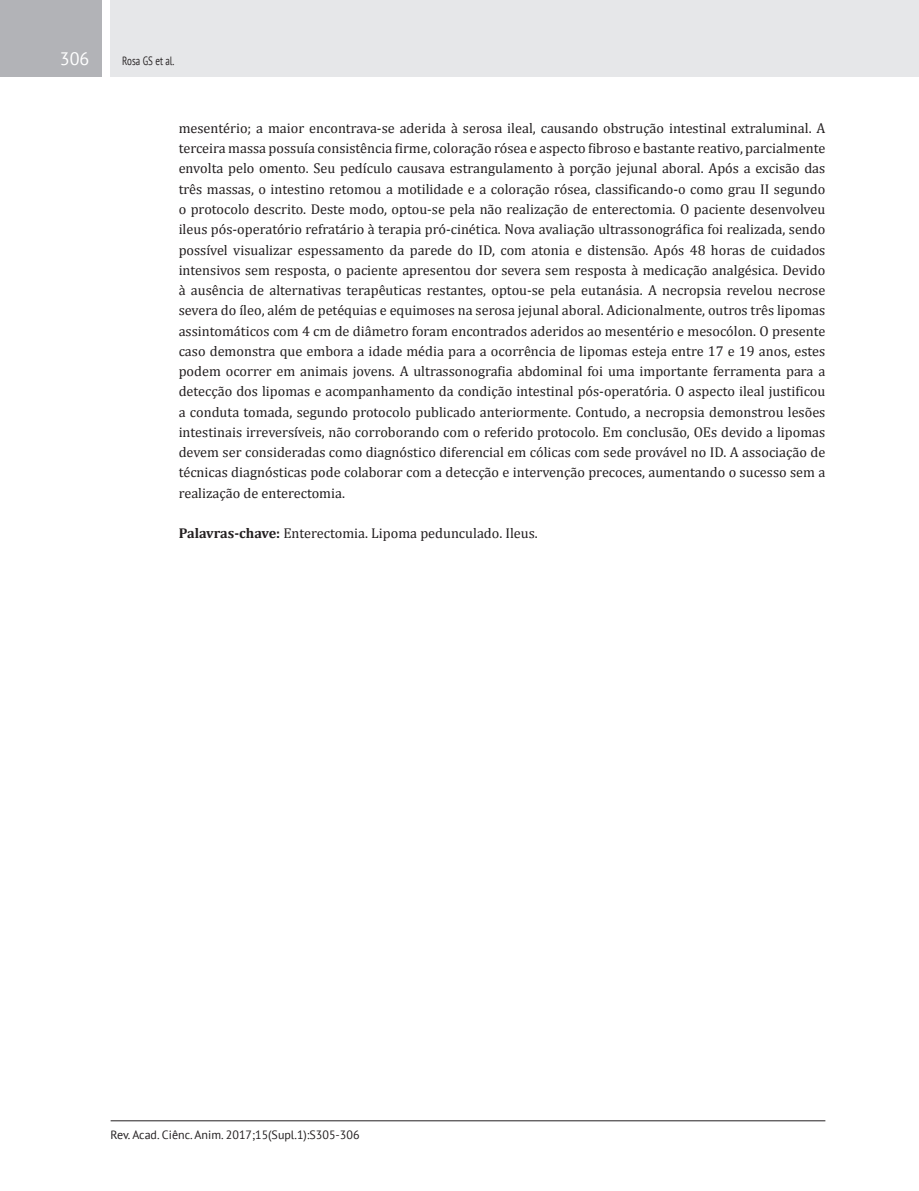
<style>
.page{position:relative;width:919px;height:1191px;background:#fff}
.page>*{position:absolute;margin:0;border:0;box-sizing:border-box;transform-origin:0 0}
.Número_de_páginas{font:18px "PT Sans";color:#fff}
.Texto_-_Resumo{font:14.25px/20.2px "Cambria";color:#231f20;text-align:justify}
.Rodapé{font:12px "PT Sans";color:#231f20}
.Cabeçalho{font:12px "PT Sans";color:#231f20;scale:.75 1}
.s1{font-weight:700}
</style>
<div class="page">
<div style="left:111px;top:0;width:807px;height:77px;background:#e6e7e9"></div>
<div style="left:0;top:0;width:102px;height:77px;background:#b2b3b7"></div>
<hr style="left:111px;top:1120px;width:714px;height:1px;background:#231f20">
<p class="Número_de_páginas" style="left:60px;top:47px;width:31px">306</p>
<p class="Cabeçalho" style="left:122px;top:53px;width:71px">Rosa GS et al.</p>
<p class="Texto_-_Resumo" style="left:179px;top:118px;width:648px">mesentério; a maior encontrava-se aderida à serosa ileal, causando obstrução intestinal extraluminal. A terceira massa possuía consistência firme, coloração rósea e aspecto fibroso e bastante reativo, parcialmente envolta pelo omento. Seu pedículo causava estrangulamento à porção jejunal aboral. Após a excisão das três massas, o intestino retomou a motilidade e a coloração rósea, classificando-o como grau II segundo o protocolo descrito. Deste modo, optou-se pela não realização de enterectomia. O paciente desenvolveu ileus pós-operatório refratário à terapia pró-cinética. Nova avaliação ultrassonográfica foi realizada, sendo possível visualizar espessamento da parede do ID, com atonia e distensão. Após 48 horas de cuidados intensivos sem resposta, o paciente apresentou dor severa sem resposta à medicação analgésica. Devido à ausência de alternativas terapêuticas restantes, optou-se pela eutanásia. A necropsia revelou necrose severa do íleo, além de petéquias e equimoses na serosa jejunal aboral. Adicionalmente, outros três lipomas assintomáticos com 4 cm de diâmetro foram encontrados aderidos ao mesentério e mesocólon. O presente caso demonstra que embora a idade média para a ocorrência de lipomas esteja entre 17 e 19 anos, estes podem ocorrer em animais jovens. A ultrassonografia abdominal foi uma importante ferramenta para a detecção dos lipomas e acompanhamento da condição intestinal pós-operatória. O aspecto ileal justificou a conduta tomada, segundo protocolo publicado anteriormente. Contudo, a necropsia demonstrou lesões intestinais irreversíveis, não corroborando com o referido protocolo. Em conclusão, OEs devido a lipomas devem ser consideradas como diagnóstico diferencial em cólicas com sede provável no ID. A associação de técnicas diagnósticas pode colaborar com a detecção e intervenção precoces, aumentando o sucesso sem a realização de enterectomia.</p>
<p class="Texto_-_Resumo" style="left:179px;top:523px;width:360px"><span class="s1">Palavras-chave:</span> Enterectomia. Lipoma pedunculado. Ileus.</p>
<p class="Rodapé" style="left:111px;top:1126px;width:250px">Rev. Acad. Ciênc. Anim. 2017;15(Supl.1):S305-306</p>
</div>
